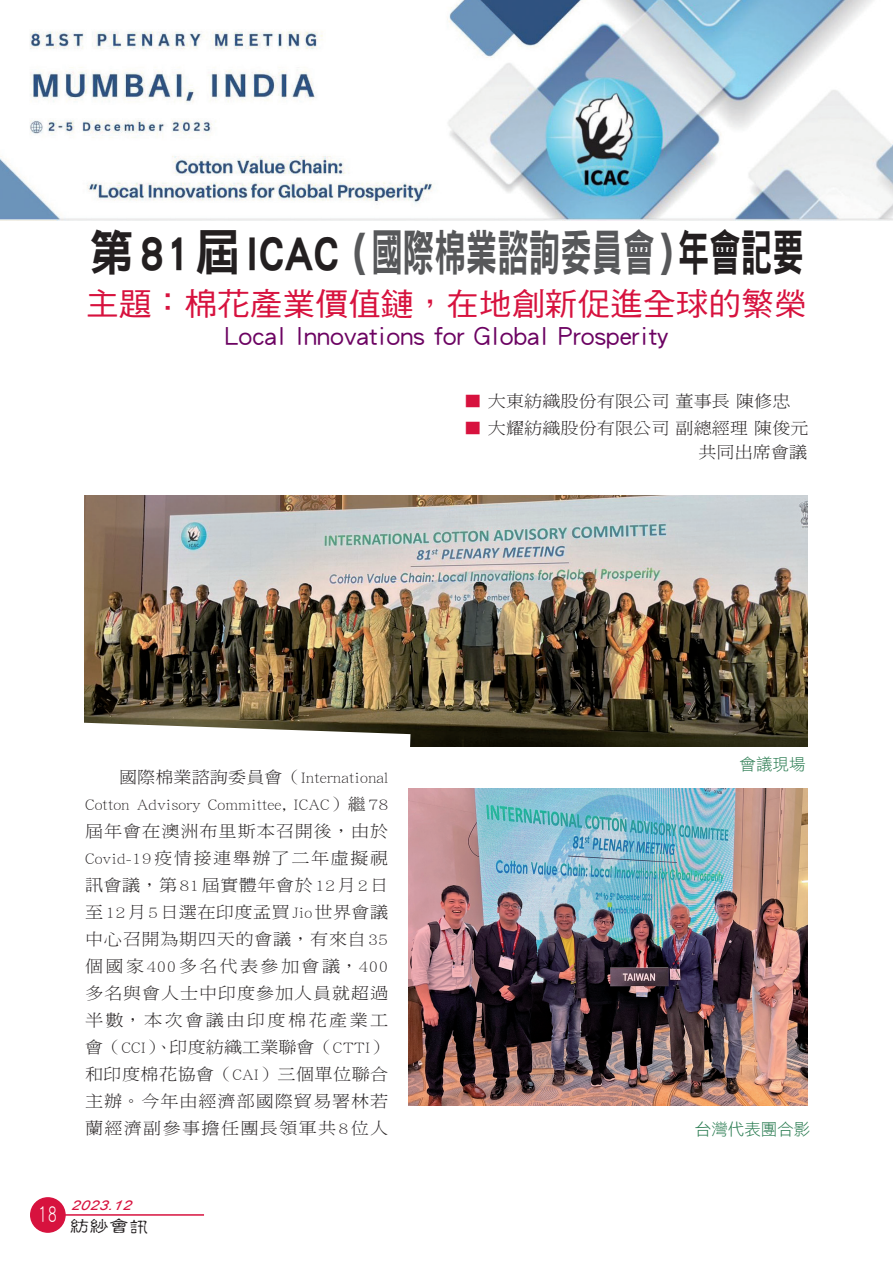
<style>
.page{position:relative;width:893px;height:1263px;background:#fff}
.page>*{position:absolute;margin:0;border:0;box-sizing:border-box;transform-origin:0 0}
.標題字{font:49.5px "DF Hei Std W9";color:#231f20;scale:.91 1}
.大標{font:31.5px "DF Hei Std W5";color:#d7123e;scale:1.04 1}
.大標-2{font:27px "DF Hei Std W5";color:#6c0362}
.t1{font:24px "DF Yuan Std W3";color:#fff;scale:.7 1}
.內文{font:16.5px/27px "DF Ming Std W3";letter-spacing:.02em;color:#231f20;text-align:justify;scale:1.1 1}
.內文-2{font:16.5px "DF Ming Std W3";color:#231f20;scale:1.1 1}
.表{font:16.5px "DF Hei Std W3";color:#277a4f}
.t2{font:16.5px "DF Gu Yin Std W5";color:#231f20;scale:1.2 1}
.t3{font:italic 13.5px "Arial";color:#d7123e;scale:1.2 1}
.s1{color:#57585a}
.s2{color:#d7123e}
</style>
<div class="page">
<hr style="left:62px;top:1214px;width:142px;height:2px;background:#d7123e">
<div style="left:31px;top:1198px;width:34px;height:34px;background:#d7123e;border-radius:50%"></div>
<div style="left:30px;top:1197px;width:36px;height:36px;border:2px solid #d7123e;border-radius:50%"></div>
<img style="left:0;top:0;width:893px;height:220px">
<img style="left:85px;top:495px;width:723px;height:251px">
<svg style="left:84px;top:722px;width:326px;height:24px"></svg>
<img style="left:408px;top:788px;width:400px;height:317px">
<p class="標題字" style="left:89px;top:225px;width:787px">第81屆ICAC <span class="s1">(國際棉業諮詢委員會)</span>年會記要</p>
<p class="大標" style="left:86px;top:287px;width:694px">主題：棉花產業價值鏈，在地創新促進全球的繁榮</p>
<p class="大標-2" style="left:225px;top:321px;width:445px">Local Innovations for Global Prosperity</p>
<p class="內文-2" style="left:464px;top:392px;width:298px"><span class="s2">■</span> 大東紡織股份有限公司 董事長 陳修忠</p>
<p class="內文-2" style="left:464px;top:419px;width:315px"><span class="s2">■</span> 大耀紡織股份有限公司 副總經理 陳俊元</p>
<p class="內文" style="left:698px;top:438px;width:101px">共同出席會議</p>
<p class="內文" style="left:85px;top:763px;width:277px;text-indent:34px">國際棉業諮詢委員會（International Cotton Advisory Committee, ICAC）繼78屆年會在澳洲布里斯本召開後，由於Covid-19疫情接連舉辦了二年虛擬視訊會議，第81屆實體年會於12月2日至12月5日選在印度孟買Jio世界會議中心召開為期四天的會議，有來自35個國家400多名代表參加會議，400多名與會人士中印度參加人員就超過半數，本次會議由印度棉花產業工會（CCI）、印度紡織工業聯會（CTTI）和印度棉花協會（CAI）三個單位聯合主辦。今年由經濟部國際貿易署林若蘭經濟副參事擔任團長領軍共8位人</p>
<p class="t1" style="left:39px;top:1201px;width:28px">18</p>
<p class="t3" style="left:71px;top:1197px;width:55px">2023.12</p>
<p class="t2" style="left:70px;top:1217px;width:67px">紡紗會訊</p>
<p class="表" style="left:739px;top:756px;width:67px">會議現場</p>
<p class="表" style="left:695px;top:1120px;width:117px">台灣代表團合影</p>
</div>
